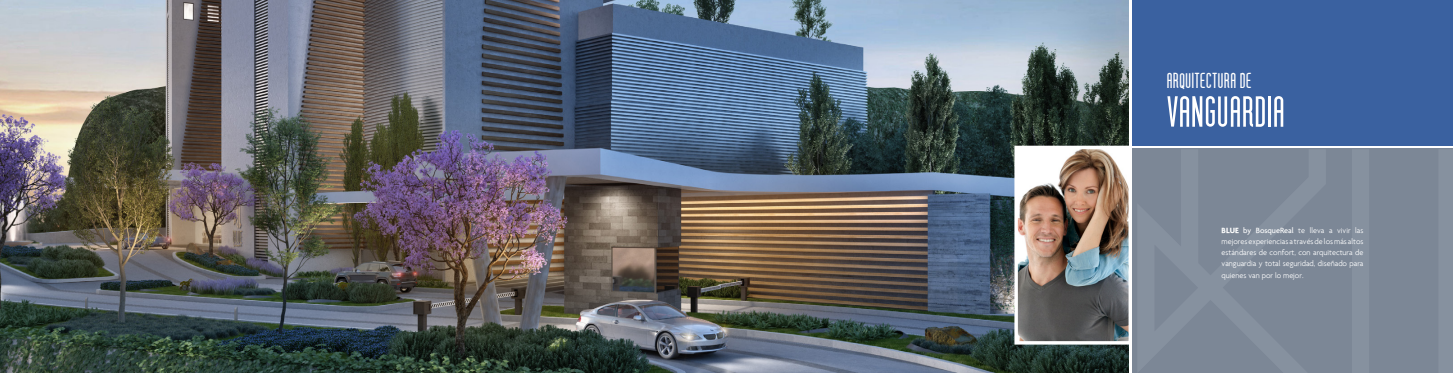
<style>
.page{position:relative;width:1453px;height:373px;background:#fff}
.page>*{position:absolute;margin:0;border:0;box-sizing:border-box;transform-origin:0 0}
.t1{font:53.12px "CF Craig Robinson";letter-spacing:.025em;color:#fff}
.t2{font:26.25px "CF Craig Robinson";letter-spacing:.025em;color:#fff}
.t3{font:300 8.12px/11.2px "Agenda";color:#fff;text-align:justify}
.s1{font-weight:700}
.s2{font-weight:500}
</style>
<div class="page">
<svg style="left:1137px;top:149px;width:316px;height:223px;background:#7e8998"></svg>
<div style="left:1132px;top:0;width:321px;height:145px;background:#3a61a0"></div>
<img style="left:0;top:0;width:1128px;height:372px">
<img style="left:1018px;top:149px;width:110px;height:191px">
<div style="left:1014px;top:145px;width:118px;height:199px;border:3px solid #fff"></div>
<h2 class="t2" style="left:1167px;top:67px;width:86px">ARQUITECTURA DE</h2>
<h1 class="t1" style="left:1167px;top:84px;width:119px">VANGUARDIA</h1>
<p class="t3" style="left:1221px;top:224px;width:143px"><span class="s1">BLUE</span> <span class="s2">by BosqueReal</span> te lleva a vivir las mejores experiencias a través de los más altos estándares de confort, con arquitectura de vanguardia y total seguridad, diseñado para quienes van por lo mejor.</p>
</div>
